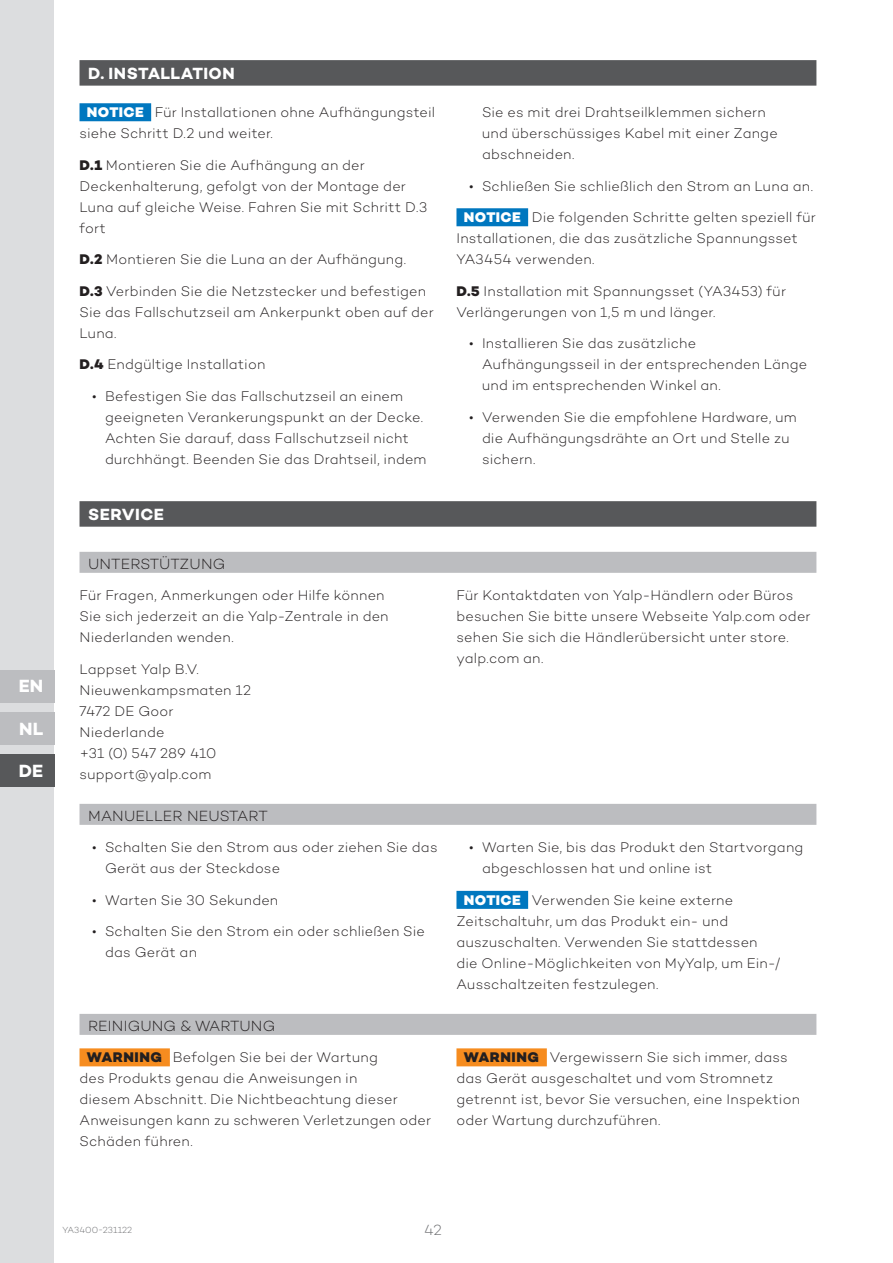
<style>
.page{position:relative;width:893px;height:1263px;background:#fff}
.page>*{position:absolute;margin:0;border:0;box-sizing:border-box;transform-origin:0 0}
.t1{font:700 18px "Campton";color:#fff}
.t2{font:700 16.5px "Campton";letter-spacing:.025em;color:#fff}
.t3{font:300 15px "Campton";letter-spacing:.01em;color:#231f20}
.t4{font:300 15px "Campton";color:#6c6d70}
.t5{font:300 14.25px/21px "Campton";letter-spacing:.015em;color:#231f20}
.t6{font:300 9px "Campton";color:#6c6d70}
.s1{font-weight:800;color:#fff}
.s2{font-weight:800}
</style>
<div class="page">
<div style="left:0;top:0;width:54px;height:1263px;background:#dcdddf"></div>
<div style="left:0;top:670px;width:54px;height:32px;background:#bcbdc0"></div>
<div style="left:0;top:712px;width:54px;height:32px;background:#bcbdc0"></div>
<div style="left:0;top:754px;width:54px;height:33px;background:#57585a"></div>
<div style="left:80px;top:60px;width:736px;height:26px;background:#57585a"></div>
<div style="left:80px;top:103px;width:71px;height:18px;background:#0077bf"></div>
<div style="left:456px;top:208px;width:72px;height:18px;background:#0077bf"></div>
<div style="left:80px;top:501px;width:736px;height:26px;background:#57585a"></div>
<div style="left:80px;top:552px;width:736px;height:21px;background:#bcbdc0"></div>
<div style="left:80px;top:804px;width:736px;height:21px;background:#bcbdc0"></div>
<div style="left:456px;top:891px;width:72px;height:18px;background:#0077bf"></div>
<div style="left:80px;top:1014px;width:736px;height:21px;background:#bcbdc0"></div>
<div style="left:80px;top:1048px;width:90px;height:18px;background:#f68c1f"></div>
<div style="left:456px;top:1048px;width:91px;height:18px;background:#f68c1f"></div>
<p class="t1" style="left:19px;top:675px;width:26px">EN</p>
<p class="t1" style="left:19px;top:717px;width:26px">NL</p>
<p class="t1" style="left:19px;top:759px;width:26px">DE</p>
<p class="t2" style="left:88px;top:63px;width:148px">D. INSTALLATION</p>
<p class="t5" style="left:80px;top:101px;width:357px;text-indent:7px"><span class="s1">NOTICE</span> Für Installationen ohne Aufhängungsteil siehe Schritt D.2 und weiter.</p>
<p class="t5" style="left:80px;top:154px;width:349px"><span class="s2">D.1</span> Montieren Sie die Aufhängung an der Deckenhalterung, gefolgt von der Montage der Luna auf gleiche Weise. Fahren Sie mit Schritt D.3 fort</p>
<p class="t5" style="left:80px;top:248px;width:328px"><span class="s2">D.2</span> Montieren Sie die Luna an der Aufhängung.</p>
<p class="t5" style="left:80px;top:280px;width:356px"><span class="s2">D.3</span> Verbinden Sie die Netzstecker und befestigen<br>Sie das Fallschutzseil am Ankerpunkt oben auf der<br>Luna.</p>
<p class="t5" style="left:80px;top:353px;width:187px"><span class="s2">D.4</span> Endgültige Installation</p>
<p class="t5" style="left:105px;top:385px;width:323px;text-indent:-13px">• Befestigen Sie das Fallschutzseil an einem geeigneten Verankerungspunkt an der Decke.<br>Achten Sie darauf, dass Fallschutzseil nicht durchhängt. Beenden Sie das Drahtseil, indem</p>
<p class="t2" style="left:88px;top:504px;width:77px">SERVICE</p>
<p class="t3" style="left:88px;top:554px;width:139px">UNTERSTÜTZUNG</p>
<p class="t5" style="left:80px;top:584px;width:311px">Für Fragen, Anmerkungen oder Hilfe können<br>Sie sich jederzeit an die Yalp-Zentrale in den<br>Niederlanden wenden.</p>
<p class="t5" style="left:80px;top:658px;width:173px">Lappset Yalp B.V.<br>Nieuwenkampsmaten 12<br>7472 DE Goor<br>Niederlande<br>+31 (0) 547 289 410 support@yalp.com</p>
<p class="t3" style="left:88px;top:806px;width:181px">MANUELLER NEUSTART</p>
<p class="t5" style="left:105px;top:836px;width:334px;text-indent:-13px">• Schalten Sie den Strom aus oder ziehen Sie das<br>Gerät aus der Steckdose</p>
<p class="t5" style="left:92px;top:889px;width:187px">• Warten Sie 30 Sekunden</p>
<p class="t5" style="left:105px;top:920px;width:321px;text-indent:-13px">• Schalten Sie den Strom ein oder schließen Sie das Gerät an</p>
<p class="t5" style="left:482px;top:101px;width:297px">Sie es mit drei Drahtseilklemmen sichern und überschüssiges Kabel mit einer Zange abschneiden.</p>
<p class="t5" style="left:469px;top:175px;width:345px">• Schließen Sie schließlich den Strom an Luna an.</p>
<p class="t5" style="left:456px;top:206px;width:361px;text-indent:7px"><span class="s1">NOTICE</span> Die folgenden Schritte gelten speziell für<br>Installationen, die das zusätzliche Spannungsset<br>YA3454 verwenden.</p>
<p class="t5" style="left:456px;top:280px;width:331px"><span class="s2">D.5</span> Installation mit Spannungsset (YA3453) für<br>Verlängerungen von 1,5 m und länger.</p>
<p class="t5" style="left:482px;top:332px;width:327px;text-indent:-13px">• Installieren Sie das zusätzliche<br>Aufhängungsseil in der entsprechenden Länge und im entsprechenden Winkel an.</p>
<p class="t5" style="left:482px;top:406px;width:316px;text-indent:-13px">• Verwenden Sie die empfohlene Hardware, um die Aufhängungsdrähte an Ort und Stelle zu sichern.</p>
<p class="t5" style="left:456px;top:584px;width:356px">Für Kontaktdaten von Yalp-Händlern oder Büros besuchen Sie bitte unsere Webseite Yalp.com oder sehen Sie sich die Händlerübersicht unter store. yalp.com an.</p>
<p class="t5" style="left:482px;top:836px;width:323px;text-indent:-13px">• Warten Sie, bis das Produkt den Startvorgang abgeschlossen hat und online ist</p>
<p class="t5" style="left:456px;top:889px;width:326px;text-indent:7px"><span class="s1">NOTICE</span> Verwenden Sie keine externe Zeitschaltuhr, um das Produkt ein- und auszuschalten. Verwenden Sie stattdessen die Online-Möglichkeiten von MyYalp, um Ein-/ Ausschaltzeiten festzulegen.</p>
<p class="t3" style="left:88px;top:1016px;width:189px">REINIGUNG &amp; WARTUNG</p>
<p class="t5" style="left:80px;top:1046px;width:353px;text-indent:7px"><span class="s2">WARNING</span> Befolgen Sie bei der Wartung<br>des Produkts genau die Anweisungen in<br>diesem Abschnitt. Die Nichtbeachtung dieser Anweisungen kann zu schweren Verletzungen oder Schäden führen.</p>
<p class="t5" style="left:456px;top:1046px;width:345px;text-indent:7px"><span class="s2">WARNING</span> Vergewissern Sie sich immer, dass das Gerät ausgeschaltet und vom Stromnetz getrennt ist, bevor Sie versuchen, eine Inspektion oder Wartung durchzuführen.</p>
<p class="t6" style="left:63px;top:1225px;width:71px">YA3400-231122</p>
<p class="t4" style="left:424px;top:1221px;width:19px">42</p>
</div>
